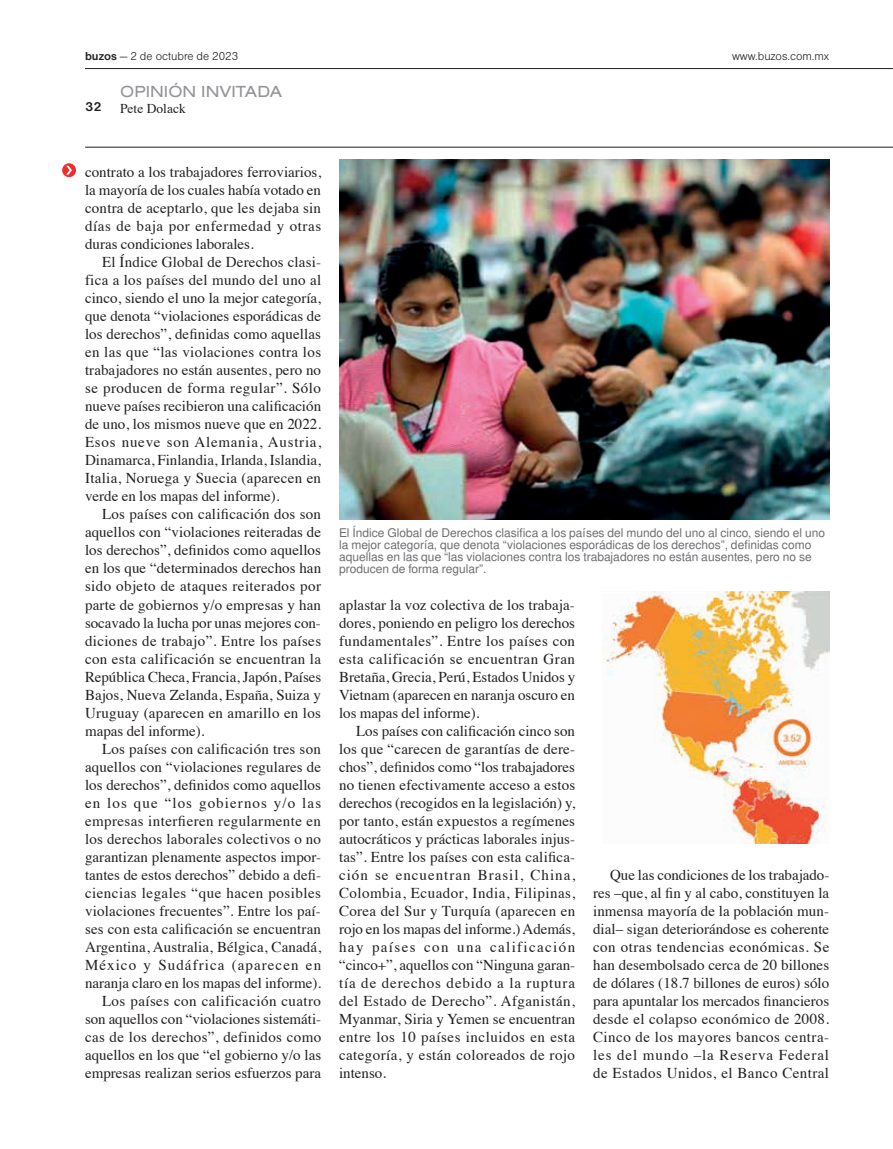
<style>
.page{position:relative;width:893px;height:1149px;background:#fff}
.page>*{position:absolute;margin:0;border:0;box-sizing:border-box;transform-origin:0 0}
.t1{font:16.5px "Nimbus San T Regu Exte";color:#939598}
.t2{font:15px/18px "Times";letter-spacing:.01em;color:#231f20;text-align:justify}
.t3{font:13.5px "Times";color:#231f20}
.t4{font:700 13.5px "Nimbus Sans DOT";color:#231f20}
.t5{font:12px/12px "Nimbus San L";color:#6c6d70}
.t6{font:12px "Nimbus Sans DOT Ligh";color:#231f20}
.s1{font-family:"Nimbus Sans DOT";font-weight:700}
</style>
<div class="page">
<hr style="left:85px;top:68px;width:808px;height:1px;background:#231f20">
<hr style="left:85px;top:147px;width:808px;height:1px;background:#231f20">
<div style="left:62px;top:163px;width:14px;height:14px;background:#ee2d2d;border-radius:50%"></div>
<svg style="left:66px;top:166px;width:6px;height:9px"></svg>
<img style="left:339px;top:159px;width:490px;height:360px">
<img style="left:603px;top:591px;width:226px;height:252px">
<p class="t6" style="left:85px;top:50px;width:155px"><span class="s1">buzos</span> — 2 de octubre de 2023</p>
<p class="t6" style="left:732px;top:50px;width:99px">www.buzos.com.mx</p>
<p class="t4" style="left:85px;top:99px;width:18px">32</p>
<p class="t1" style="left:120px;top:82px;width:163px">OPINIÓN INVITADA</p>
<p class="t3" style="left:120px;top:96px;width:67px">Pete Dolack</p>
<p class="t2" style="left:85px;top:162px;width:238px">contrato a los trabajadores ferroviarios, la mayoría de los cuales había votado en contra de aceptarlo, que les dejaba sin días de baja por enfermedad y otras duras condiciones laborales.</p>
<p class="t2" style="left:85px;top:252px;width:238px;text-indent:17px">El Índice Global de Derechos clasi&shy;fica a los países del mundo del uno al cinco, siendo el uno la mejor categoría, que denota “violaciones esporádicas de los derechos”, definidas como aquellas en las que “las violaciones contra los trabajadores no están ausentes, pero no se producen de forma regular”. Sólo nueve países recibieron una calificación de uno, los mismos nueve que en 2022.<br>Esos nueve son Alemania, Austria, Dinamarca, Finlandia, Irlanda, Islandia, Italia, Noruega y Suecia (aparecen en verde en los mapas del informe).</p>
<p class="t2" style="left:85px;top:504px;width:238px;text-indent:17px">Los países con calificación dos son aquellos con “violaciones reiteradas de los derechos”, definidos como aquellos en los que “determinados derechos han sido objeto de ataques reiterados por parte de gobiernos y/o empresas y han socavado la lucha por unas mejores con&shy;diciones de trabajo”. Entre los países con esta calificación se encuentran la República Checa, Francia, Japón, Países Bajos, Nueva Zelanda, España, Suiza y Uruguay (aparecen en amarillo en los mapas del informe).</p>
<p class="t2" style="left:85px;top:738px;width:238px;text-align:right">Los países con calificación tres son aquellos con “violaciones regulares de los derechos”, definidos como aquellos en los que “los gobiernos y/o las empresas interfieren regularmente en los derechos laborales colectivos o no garantizan plenamente aspectos impor&shy;tantes de estos derechos” debido a defi&shy;ciencias legales “que hacen posibles violaciones frecuentes”. Entre los paí&shy;ses con esta calificación se encuentran Argentina, Australia, Bélgica, Canadá, México y Sudáfrica (aparecen en naranja claro en los mapas del informe).<br>Los países con calificación cuatro son aquellos con “violaciones sistemáti&shy;cas de los derechos”, definidos como aquellos en los que “el gobierno y/o las empresas realizan serios esfuerzos para</p>
<p class="t5" style="left:339px;top:526px;width:487px">El Índice Global de Derechos clasifica a los países del mundo del uno al cinco, siendo el uno la mejor categoría, que denota “violaciones esporádicas de los derechos”, definidas como aquellas en las que “las violaciones contra los trabajadores no están ausentes, pero no se producen de forma regular”.</p>
<p class="t2" style="left:339px;top:594px;width:238px">aplastar la voz colectiva de los trabaja&shy;dores, poniendo en peligro los derechos fundamentales”. Entre los países con esta calificación se encuentran Gran Bretaña, Grecia, Perú, Estados Unidos y Vietnam (aparecen en naranja oscuro en los mapas del informe).</p>
<p class="t2" style="left:339px;top:720px;width:238px;text-indent:17px">Los países con calificación cinco son los que “carecen de garantías de dere&shy;chos”, definidos como “los trabajadores no tienen efectivamente acceso a estos derechos (recogidos en la legislación) y, por tanto, están expuestos a regímenes autocráticos y prácticas laborales injus&shy;tas”. Entre los países con esta califica&shy;ción se encuentran Brasil, China, Colombia, Ecuador, India, Filipinas, Corea del Sur y Turquía (aparecen en rojo en los mapas del informe.) Además, hay países con una calificación “cinco+”, aquellos con “Ninguna garan&shy;tía de derechos debido a la ruptura del Estado de Derecho”. Afganistán, Myanmar, Siria y Yemen se encuentran entre los 10 países incluidos en esta categoría, y están coloreados de rojo intenso.</p>
<p class="t2" style="left:593px;top:864px;width:238px;text-indent:17px">Que las condiciones de los trabajado&shy;res –que, al fin y al cabo, constituyen la inmensa mayoría de la población mun&shy;dial– sigan deteriorándose es coherente con otras tendencias económicas. Se han desembolsado cerca de 20 billones de dólares (18.7 billones de euros) sólo para apuntalar los mercados financieros desde el colapso económico de 2008.<br>Cinco de los mayores bancos centra&shy;les del mundo –la Reserva Federal de Estados Unidos, el Banco Central</p>
</div>
